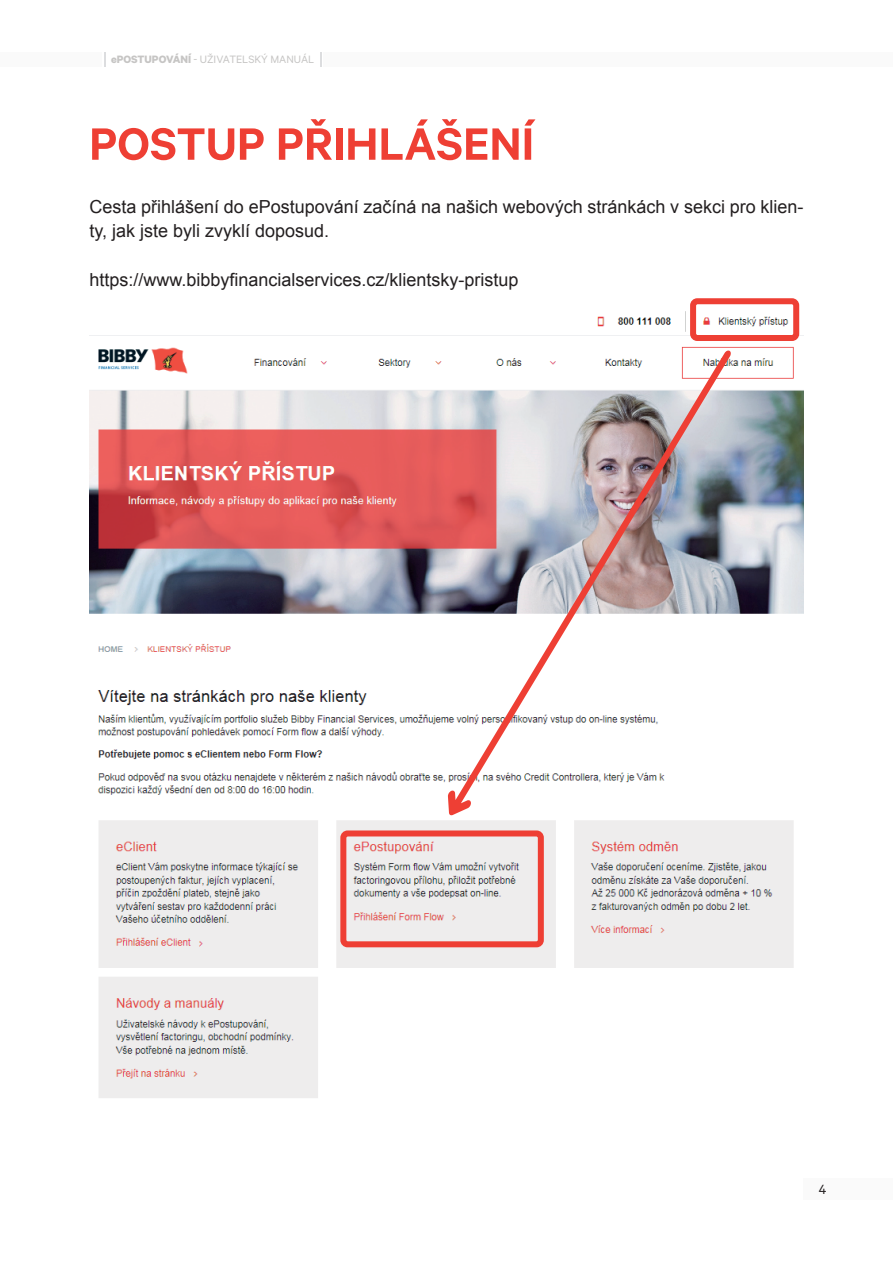
<style>
.page{position:relative;width:893px;height:1263px;background:#fff}
.page>*{position:absolute;margin:0;border:0;box-sizing:border-box;transform-origin:0 0}
.t1{font:600 51px "Calibre";color:#ee3f34}
.t2{font:18px/24px "Arial";color:#231f20}
.t3{font:15px "Calibre";color:#231f20}
.t4{font:12px "Calibre";color:#c6c5c4}
.s1{font-weight:700}
</style>
<div class="page">
<div style="left:804px;top:1178px;width:89px;height:22px;background:#fafafa"></div>
<div style="left:323px;top:52px;width:570px;height:15px;background:#fafafa"></div>
<div style="left:0;top:52px;width:102px;height:15px;background:#fafafa"></div>
<svg style="left:104px;top:52px;width:2px;height:15px"></svg>
<svg style="left:320px;top:52px;width:2px;height:15px"></svg>
<img style="left:89px;top:309px;width:715px;height:789px">
<div style="left:690px;top:298px;width:109px;height:43px;border:6px solid #ee3f34;border-radius:4px"></div>
<img style="left:448px;top:350px;width:283px;height:465px">
<div style="left:340px;top:830px;width:204px;height:117px;border:6px solid #ee3f34;border-radius:4px"></div>
<p class="t4" style="left:111px;top:52px;width:205px"><span class="s1">ePOSTUPOVÁNÍ</span> - UŽIVATELSKÝ MANUÁL</p>
<h1 class="t1" style="left:89px;top:114px;width:446px">POSTUP PŘIHLÁŠENÍ</h1>
<p class="t2" style="left:89px;top:195px;width:716px">Cesta přihlášení do ePostupování začíná na našich webových stránkách v sekci pro klien&shy;ty, jak jste byli zvyklí doposud.</p>
<p class="t2" style="left:89px;top:267px;width:431px">https://www.bibbyfinancialservices.cz/klientsky-pristup</p>
<p class="t3" style="left:819px;top:1181px;width:9px">4</p>
</div>
